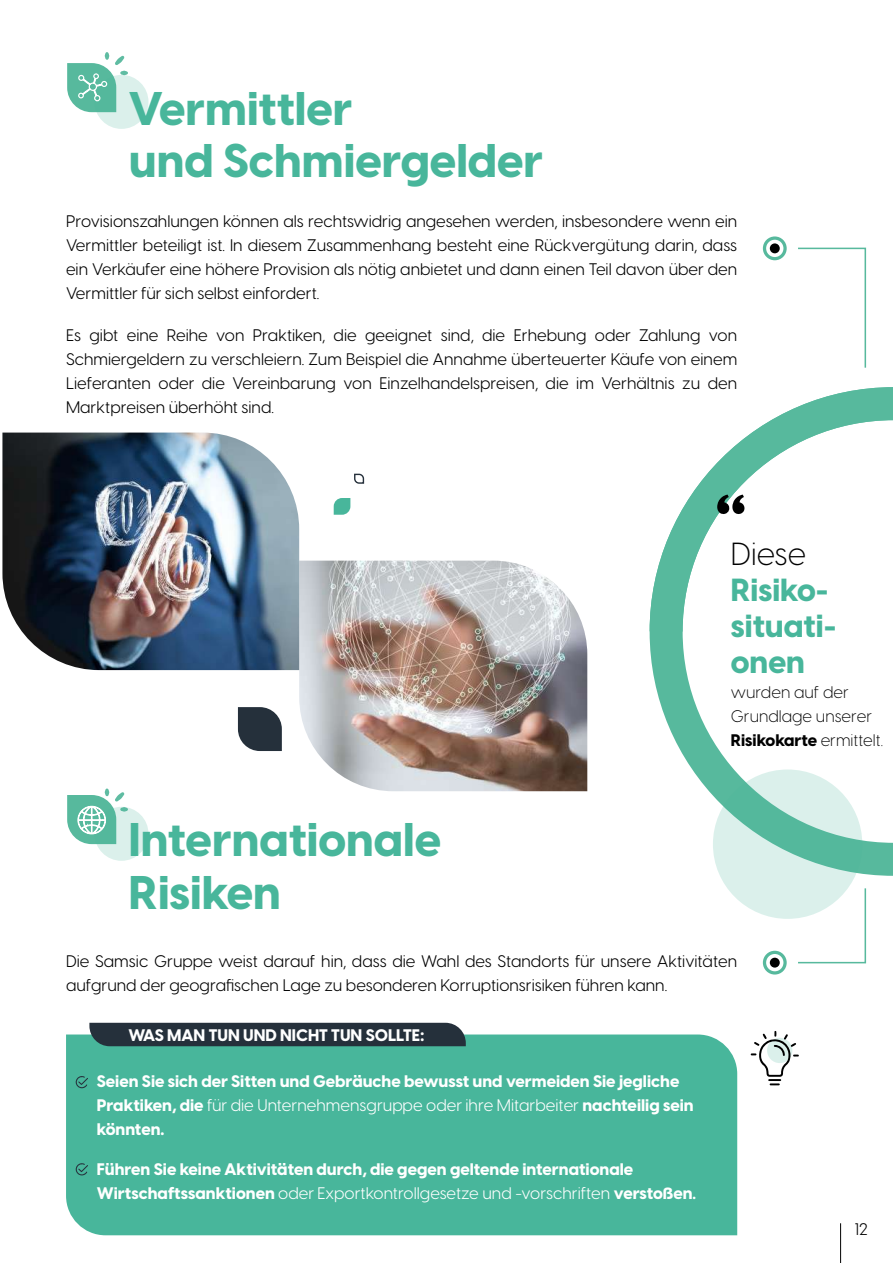
<style>
.page{position:relative;width:893px;height:1263px;background:#fff}
.page>*{position:absolute;margin:0;border:0;box-sizing:border-box;transform-origin:0 0}
.t1{font:800 46.5px/52.5px "Visby CF";color:#48b69b}
.t2{font:800 31.5px/36px "Visby CF";color:#48b69b}
.t3{font:300 31.5px "Visby CF";color:#000}
.t4{font:16.5px/24px "Visby CF";color:#000;text-align:justify}
.t5{font:800 16.5px/24px "Visby CF";color:#fff}
.t6{font:300 16.5px/24px "Visby CF";color:#000}
.s1{font-weight:800}
.s2{font-weight:400}
.s3{font-weight:700}
</style>
<div class="page">
<div style="left:94px;top:75px;width:54px;height:54px;background:#dbf0eb;border-radius:50%"></div>
<svg style="left:649px;top:387px;width:244px;height:502px"></svg>
<svg style="left:713px;top:769px;width:149px;height:150px;background:#b4dfd4"></svg>
<svg style="left:717px;top:495px;width:28px;height:19px"></svg>
<svg style="left:751px;top:1031px;width:48px;height:54px"></svg>
<div style="left:94px;top:807px;width:54px;height:54px;background:#dbf0eb;border-radius:50%"></div>
<svg style="left:798px;top:247px;width:69px;height:121px"></svg>
<svg style="left:764px;top:238px;width:21px;height:21px"></svg>
<div style="left:763px;top:236px;width:24px;height:24px;border:3px solid #57b99d;border-radius:50%"></div>
<div style="left:770px;top:243px;width:10px;height:10px;background:#000;border-radius:50%"></div>
<svg style="left:796px;top:887px;width:71px;height:77px"></svg>
<svg style="left:764px;top:952px;width:21px;height:21px"></svg>
<div style="left:763px;top:951px;width:24px;height:23px;border:3px solid #57b99d;border-radius:50%"></div>
<div style="left:770px;top:958px;width:10px;height:9px;background:#000;border-radius:50%"></div>
<img style="left:299px;top:561px;width:288px;height:230px">
<img style="left:2px;top:433px;width:297px;height:237px">
<svg style="left:334px;top:498px;width:16px;height:17px"></svg>
<svg style="left:354px;top:473px;width:11px;height:11px"></svg>
<svg style="left:238px;top:707px;width:44px;height:44px;background:#3d4750"></svg>
<div style="left:66px;top:1034px;width:671px;height:201px;background:#48b69b"></div>
<div style="left:89px;top:1023px;width:377px;height:23px;background:#25303b"></div>
<svg style="left:75px;top:1076px;width:13px;height:12px"></svg>
<svg style="left:75px;top:1163px;width:13px;height:12px"></svg>
<hr style="left:840px;top:1223px;width:1px;height:40px;background:#000">
<svg style="left:67px;top:52px;width:61px;height:60px"></svg>
<svg style="left:67px;top:788px;width:61px;height:56px"></svg>
<h1 class="t1" style="left:129px;top:79px;width:416px">Vermittler<br>und Schmiergelder</h1>
<p class="t4" style="left:66px;top:208px;width:673px">Provisionszahlungen können als rechtswidrig angesehen werden, insbesondere wenn ein Vermittler beteiligt ist. In diesem Zusammenhang besteht eine Rückvergütung darin, dass ein Verkäufer eine höhere Provision als nötig anbietet und dann einen Teil davon über den Vermittler für sich selbst einfordert.</p>
<p class="t4" style="left:66px;top:322px;width:673px">Es gibt eine Reihe von Praktiken, die geeignet sind, die Erhebung oder Zahlung von Schmiergeldern zu verschleiern. Zum Beispiel die Annahme überteuerter Käufe von einem Lieferanten oder die Vereinbarung von Einzelhandelspreisen, die im Verhältnis zu den Marktpreisen überhöht sind.</p>
<h1 class="t1" style="left:129px;top:811px;width:314px">Internationale<br>Risiken</h1>
<h2 class="t3" style="left:731px;top:530px;width:77px">Diese</h2>
<h2 class="t2" style="left:731px;top:570px;width:107px">Risiko&shy;situati&shy;onen</h2>
<p class="t6" style="left:731px;top:679px;width:154px">wurden auf der<br>Grundlage unserer<br><span class="s1">Risikokarte</span> ermittelt.</p>
<p class="t4" style="left:66px;top:948px;width:673px">Die Samsic Gruppe weist darauf hin, dass die Wahl des Standorts für unsere Aktivitäten aufgrund der geografischen Lage zu besonderen Korruptionsrisiken führen kann.</p>
<p class="t5" style="left:129px;top:1022px;width:298px">WAS MAN TUN UND NICHT TUN SOLLTE:</p>
<p class="t5" style="left:97px;top:1068px;width:598px">Seien Sie sich der Sitten und Gebräuche bewusst und vermeiden Sie jegliche<br>Praktiken, die <span class="s2">für die Unternehmensgruppe oder ihre Mitarbeiter</span> nachteilig sein könnten.</p>
<p class="t5" style="left:97px;top:1156px;width:601px">Führen Sie keine Aktivitäten durch, die gegen geltende internationale<br>Wirtschaftssanktionen <span class="s2">oder Exportkontrollgesetze und -vorschriften</span> verstoßen<span class="s3">.</span></p>
<p class="t4" style="left:854px;top:1216px;width:15px">12</p>
</div>
